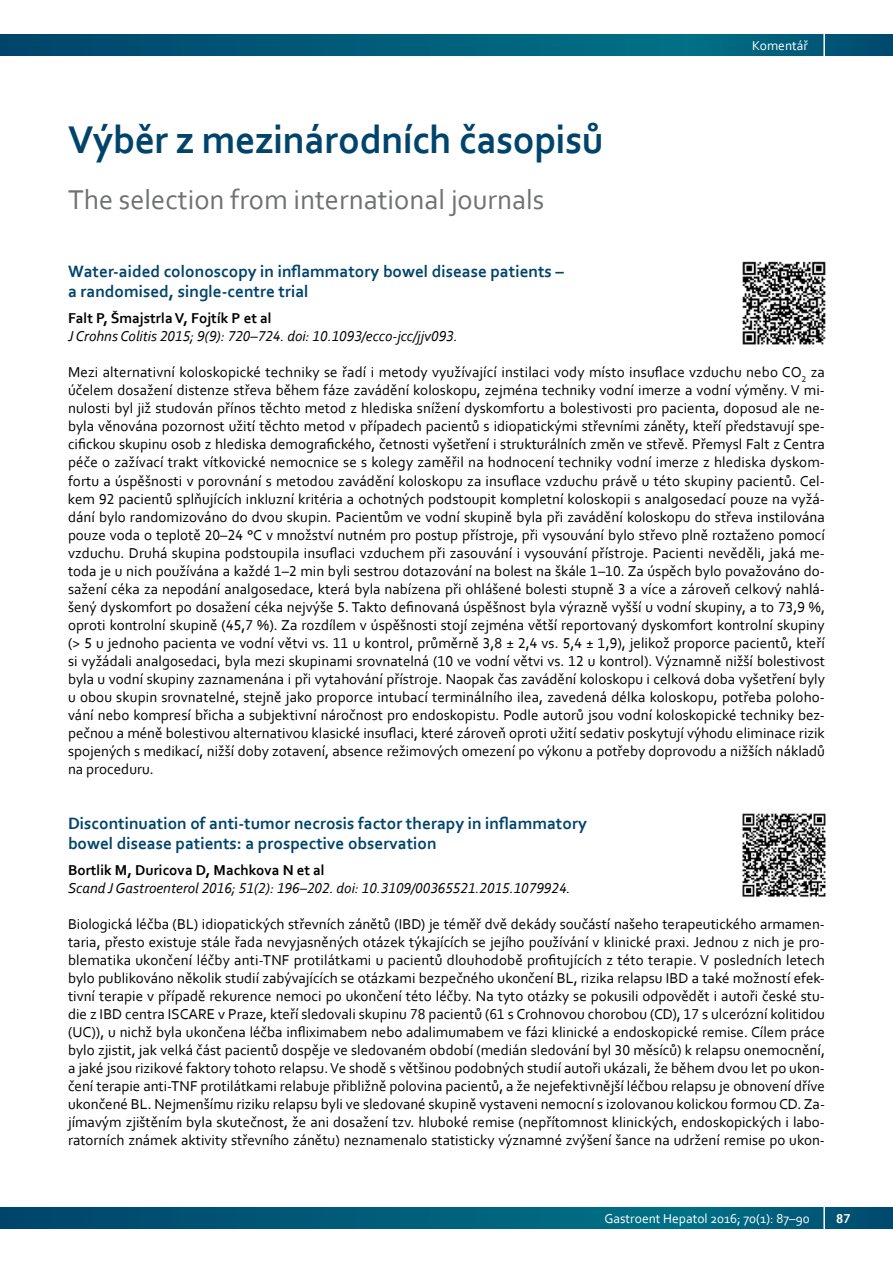
<style>
.page{position:relative;width:893px;height:1263px;background:#fff}
.page>*{position:absolute;margin:0;border:0;box-sizing:border-box;transform-origin:0 0}
.t1{font:700 40.5px "Corbel";letter-spacing:-.01em;color:#00446b}
.t2{font:28.5px "Corbel";color:#707172}
.t3{font:700 17.25px/19.5px "Corbel";color:#00446b}
.t4{font:15px/18px "Corbel";color:#000;text-align:justify}
.t5{font:italic 15px "Corbel";color:#000}
.t6{font:700 15px "Corbel";color:#000}
.t7{font:13.5px "Corbel";color:#fff}
.t8{font:700 13.5px "Corbel";color:#fff}
</style>
<div class="page">
<svg style="left:0;top:34px;width:893px;height:22px;background:#005b79"></svg>
<hr style="left:823px;top:0;width:2px;height:79px;background:#fff">
<svg style="left:0;top:1207px;width:893px;height:22px;background:#005b79"></svg>
<hr style="left:823px;top:1184px;width:2px;height:79px;background:#fff">
<img style="left:742px;top:261px;width:84px;height:84px">
<img style="left:742px;top:813px;width:84px;height:84px">
<h1 class="t1" style="left:68px;top:115px;width:537px">Výběr z mezinárodních časopisů</h1>
<h2 class="t2" style="left:68px;top:182px;width:478px">The selection from international journals</h2>
<p class="t7" style="left:752px;top:37px;width:57px">Komentář</p>
<p class="t3" style="left:68px;top:261px;width:497px">Water-aided colonoscopy in inflammatory bowel disease patients – a randomised, single-centre trial</p>
<p class="t6" style="left:68px;top:309px;width:205px">Falt P, Šmajstrla V, Fojtík P et al</p>
<p class="t5" style="left:68px;top:327px;width:391px">J Crohns Colitis 2015; 9(9): 720–724. doi: 10.1093/ecco-jcc/jjv093.</p>
<p class="t4" style="left:68px;top:363px;width:758px">Mezi alternativní koloskopické techniky se řadí i metody využívající instilaci vody místo insuflace vzduchu nebo CO<sub>2</sub> za účelem dosažení distenze střeva během fáze zavádění koloskopu, zejména techniky vodní imerze a vodní výměny. V mi&shy;nulosti byl již studován přínos těchto metod z hlediska snížení dyskomfortu a bolestivosti pro pacienta, doposud ale ne&shy;byla věnována pozornost užití těchto metod v případech pacientů s idiopatickými střevními záněty, kteří představují spe&shy;cifickou skupinu osob z hlediska demografického, četnosti vyšetření i strukturálních změn ve střevě. Přemysl Falt z Centra péče o zažívací trakt vítkovické nemocnice se s kolegy zaměřil na hodnocení techniky vodní imerze z hlediska dyskom&shy;fortu a úspěšnosti v porovnání s metodou zavádění koloskopu za insuflace vzduchu právě u této skupiny pacientů. Cel&shy;kem 92 pacientů splňujících inkluzní kritéria a ochotných podstoupit kompletní koloskopii s analgosedací pouze na vyžá&shy;dání bylo randomizováno do dvou skupin. Pacientům ve vodní skupině byla při zavádění koloskopu do střeva instilována pouze voda o teplotě 20–24 °C v množství nutném pro postup přístroje, při vysouvání bylo střevo plně roztaženo pomocí vzduchu. Druhá skupina podstoupila insuflaci vzduchem při zasouvání i vysouvání přístroje. Pacienti nevěděli, jaká me&shy;toda je u nich používána a každé 1–2 min byli sestrou dotazování na bolest na škále 1–10. Za úspěch bylo považováno do&shy;sažení céka za nepodání analgosedace, která byla nabízena při ohlášené bolesti stupně 3 a více a zároveň celkový nahlá&shy;šený dyskomfort po dosažení céka nejvýše 5. Takto definovaná úspěšnost byla výrazně vyšší u vodní skupiny, a to 73,9 %, oproti kontrolní skupině (45,7 %). Za rozdílem v úspěšnosti stojí zejména větší reportovaný dyskomfort kontrolní skupiny (&gt; 5 u jednoho pacienta ve vodní větvi vs. 11 u kontrol, průměrně 3,8 ± 2,4 vs. 5,4 ± 1,9), jelikož proporce pacientů, kteří si vyžádali analgosedaci, byla mezi skupinami srovnatelná (10 ve vodní větvi vs. 12 u kontrol). Významně nižší bolestivost byla u vodní skupiny zaznamenána i při vytahování přístroje. Naopak čas zavádění koloskopu i celková doba vyšetření byly u obou skupin srovnatelné, stejně jako proporce intubací terminálního ilea, zavedená délka koloskopu, potřeba poloho&shy;vání nebo kompresí břicha a subjektivní náročnost pro endoskopistu. Podle autorů jsou vodní koloskopické techniky bez&shy;pečnou a méně bolestivou alternativou klasické insuflaci, které zároveň oproti užití sedativ poskytují výhodu eliminace rizik spojených s medikací, nižší doby zotavení, absence režimových omezení po výkonu a potřeby doprovodu a nižších nákladů na proceduru.</p>
<p class="t3" style="left:68px;top:813px;width:520px">Discontinuation of anti-tumor necrosis factor therapy in inflammatory bowel disease patients: a prospective observation</p>
<p class="t6" style="left:68px;top:861px;width:258px">Bortlik M, Duricova D, Machkova N et al</p>
<p class="t5" style="left:68px;top:879px;width:504px">Scand J Gastroenterol 2016; 51(2): 196–202. doi: 10.3109/00365521.2015.1079924.</p>
<p class="t4" style="left:68px;top:915px;width:758px">Biologická léčba (BL) idiopatických střevních zánětů (IBD) je téměř dvě dekády součástí našeho terapeutického armamen&shy;taria, přesto existuje stále řada nevyjasněných otázek týkajících se jejího používání v klinické praxi. Jednou z nich je pro&shy;blematika ukončení léčby anti-TNF protilátkami u pacientů dlouhodobě profitujících z této terapie. V posledních letech bylo publikováno několik studií zabývajících se otázkami bezpečného ukončení BL, rizika relapsu IBD a také možností efek&shy;tivní terapie v případě rekurence nemoci po ukončení této léčby. Na tyto otázky se pokusili odpovědět i autoři české stu&shy;die z IBD centra ISCARE v Praze, kteří sledovali skupinu 78 pacientů (61 s Crohnovou chorobou (CD), 17 s ulcerózní kolitidou (UC)), u nichž byla ukončena léčba infliximabem nebo adalimumabem ve fázi klinické a endoskopické remise. Cílem práce bylo zjistit, jak velká část pacientů dospěje ve sledovaném období (medián sledování byl 30 měsíců) k relapsu onemocnění, a jaké jsou rizikové faktory tohoto relapsu. Ve shodě s většinou podobných studií autoři ukázali, že během dvou let po ukon&shy;čení terapie anti-TNF protilátkami relabuje přibližně polovina pacientů, a že nejefektivnější léčbou relapsu je obnovení dříve ukončené BL. Nejmenšímu riziku relapsu byli ve sledované skupině vystaveni nemocní s izolovanou kolickou formou CD. Za&shy;jímavým zjištěním byla skutečnost, že ani dosažení tzv. hluboké remise (nepřítomnost klinických, endoskopických i labo&shy;ratorních známek aktivity střevního zánětu) neznamenalo statisticky významné zvýšení šance na udržení remise po ukon-</p>
<p class="t7" style="left:604px;top:1210px;width:207px">Gastroent Hepatol 2016; 70(1): 87–90</p>
<p class="t8" style="left:836px;top:1210px;width:16px">87</p>
</div>
